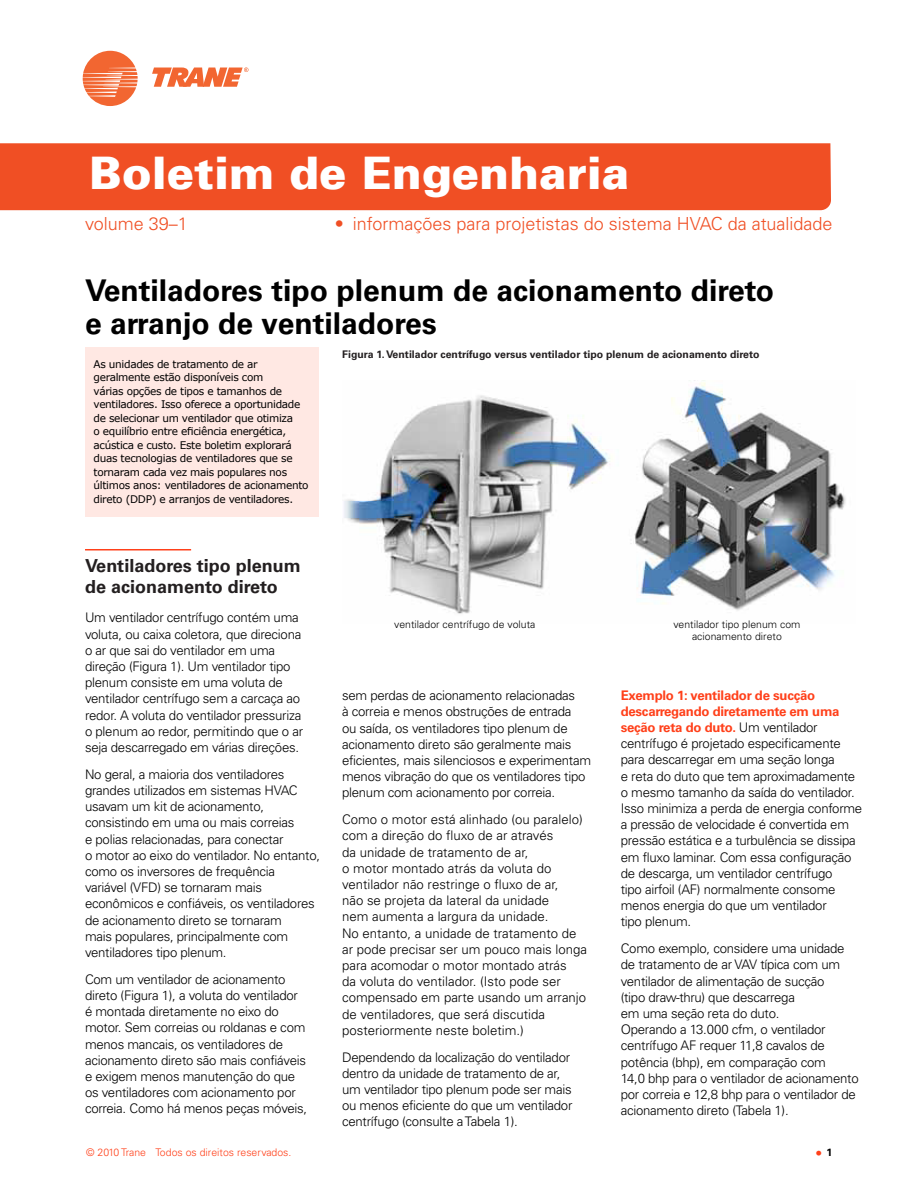
<style>
.page{position:relative;width:918px;height:1188px;background:#fff}
.page>*{position:absolute;margin:0;border:0;box-sizing:border-box;transform-origin:0 0}
.t1{font:900 45px "Univers 75";color:#fff}
.txt{font:700 30px/33px "Univers";color:#000}
.t2{font:300 18px "Univers";color:#f04f24}
.sub{font:700 18px/21.6px "Univers";color:#231f20}
.t3{font:700 13.5px "Univers";color:#ff401a}
.txt-2{font:300 13.2px/16.2px "Univers";letter-spacing:-.02em;color:#000}
.txt-3{font:300 13.2px/16.2px "Univers";color:#000}
.t4{font:10.5px/13.5px "Verdana";letter-spacing:-.03em;color:#000}
.t5{font:700 10.5px "Univers";color:#231f20}
.t6{font:300 10.5px/12.6px "Univers";letter-spacing:.005em;color:#000;text-align:center}
.t7{font:300 10.5px "Univers";color:#ff401a}
.s1{font-weight:700;color:#ff401a}
.s2{font-size:10.5px;color:#000}
</style>
<div class="page">
<div style="left:0;top:143px;width:831px;height:67px;background:#f04f24"></div>
<hr style="left:85px;top:549px;width:106px;height:1px;background:#ff401a">
<div style="left:85px;top:347px;width:234px;height:169px;background:#ffe8e3"></div>
<img style="left:344px;top:380px;width:502px;height:234px">
<svg style="left:152px;top:67px;width:97px;height:20px"></svg>
<svg style="left:83px;top:51px;width:55px;height:55px"></svg>
<p class="t1" style="left:89px;top:145px;width:541px">Boletim de Engenharia</p>
<p class="t2" style="left:85px;top:213px;width:104px">volume 39–1</p>
<p class="t2" style="left:335px;top:213px;width:499px">• informações para projetistas do sistema HVAC da atualidade</p>
<p class="txt" style="left:85px;top:274px;width:691px">Ventiladores tipo plenum de acionamento direto e arranjo de ventiladores</p>
<p class="t4" style="left:94px;top:357px;width:217px">As unidades de tratamento de ar geralmente estão disponíveis com<br>várias opções de tipos e tamanhos de ventiladores. Isso oferece a oportunidade de selecionar um ventilador que otimiza<br>o equilíbrio entre eficiência energética, acústica e custo. Este boletim explorará duas tecnologias de ventiladores que se tornaram cada vez mais populares nos últimos anos: ventiladores de acionamento direto (DDP) e arranjos de ventiladores.</p>
<p class="sub" style="left:85px;top:555px;width:217px">Ventiladores tipo plenum de acionamento direto</p>
<p class="txt-2" style="left:85px;top:610px;width:220px">Um ventilador centrífugo contém uma voluta, ou caixa coletora, que direciona o ar que sai do ventilador em uma direção (Figura 1). Um ventilador tipo plenum consiste em uma voluta de ventilador centrífugo sem a carcaça ao redor. A voluta do ventilador pressuriza o plenum ao redor, permitindo que o ar seja descarregado em várias direções.</p>
<p class="txt-2" style="left:85px;top:766px;width:237px">No geral, a maioria dos ventiladores grandes utilizados em sistemas HVAC usavam um kit de acionamento, consistindo em uma ou mais correias<br>e polias relacionadas, para conectar<br>o motor ao eixo do ventilador. No entanto, como os inversores de frequência<br>variável (VFD) se tornaram mais econômicos e confiáveis, os ventiladores de acionamento direto se tornaram<br>mais populares, principalmente com ventiladores tipo plenum.</p>
<p class="txt-2" style="left:85px;top:971px;width:224px">Com um ventilador de acionamento direto (Figura 1), a voluta do ventilador é montada diretamente no eixo do motor. Sem correias ou roldanas e com menos mancais, os ventiladores de acionamento direto são mais confiáveis e exigem menos manutenção do que os ventiladores com acionamento por correia. Como há menos peças móveis,</p>
<p class="t7" style="left:86px;top:1146px;width:207px">© 2010 Trane Todos os direitos reservados.</p>
<p class="t5" style="left:342px;top:349px;width:419px">Figura 1. Ventilador centrífugo versus ventilador tipo plenum de acionamento direto</p>
<p class="t6" style="left:394px;top:618px;width:143px">ventilador centrífugo de voluta</p>
<p class="t6" style="left:673px;top:618px;width:129px">ventilador tipo plenum com acionamento direto</p>
<p class="txt-2" style="left:342px;top:687px;width:251px">sem perdas de acionamento relacionadas<br>à correia e menos obstruções de entrada<br>ou saída, os ventiladores tipo plenum de acionamento direto são geralmente mais eficientes, mais silenciosos e experimentam menos vibração do que os ventiladores tipo plenum com acionamento por correia.</p>
<p class="txt-3" style="left:342px;top:811px;width:247px">Como o motor está alinhado (ou paralelo) com a direção do fluxo de ar através<br>da unidade de tratamento de ar,<br>o motor montado atrás da voluta do ventilador não restringe o fluxo de ar,<br>não se projeta da lateral da unidade<br>nem aumenta a largura da unidade.<br>No entanto, a unidade de tratamento de ar pode precisar ser um pouco mais longa para acomodar o motor montado atrás<br>da voluta do ventilador. (Isto pode ser compensado em parte usando um arranjo de ventiladores, que será discutida posteriormente neste boletim.)</p>
<p class="txt-2" style="left:342px;top:1049px;width:232px">Dependendo da localização do ventilador dentro da unidade de tratamento de ar, um ventilador tipo plenum pode ser mais ou menos eficiente do que um ventilador centrífugo (consulte a Tabela 1).</p>
<p class="txt-2" style="left:621px;top:687px;width:243px"><span class="s1">Exemplo 1: ventilador de sucção descarregando diretamente em uma seção reta do duto.</span> Um ventilador centrífugo é projetado especificamente para descarregar em uma seção longa<br>e reta do duto que tem aproximadamente o mesmo tamanho da saída do ventilador.<br>Isso minimiza a perda de energia conforme a pressão de velocidade é convertida em pressão estática e a turbulência se dissipa em fluxo laminar. Com essa configuração de descarga, um ventilador centrífugo<br>tipo airfoil (AF) normalmente consome menos energia do que um ventilador<br>tipo plenum.</p>
<p class="txt-2" style="left:621px;top:940px;width:239px">Como exemplo, considere uma unidade de tratamento de ar VAV típica com um ventilador de alimentação de sucção<br>(tipo draw-thru) que descarrega<br>em uma seção reta do duto.<br>Operando a 13.000 cfm, o ventilador centrífugo AF requer 11,8 cavalos de potência (bhp), em comparação com<br>14,0 bhp para o ventilador de acionamento por correia e 12,8 bhp para o ventilador de acionamento direto (Tabela 1).</p>
<p class="t3" style="left:817px;top:1145px;width:17px">• <span class="s2">1</span></p>
</div>
